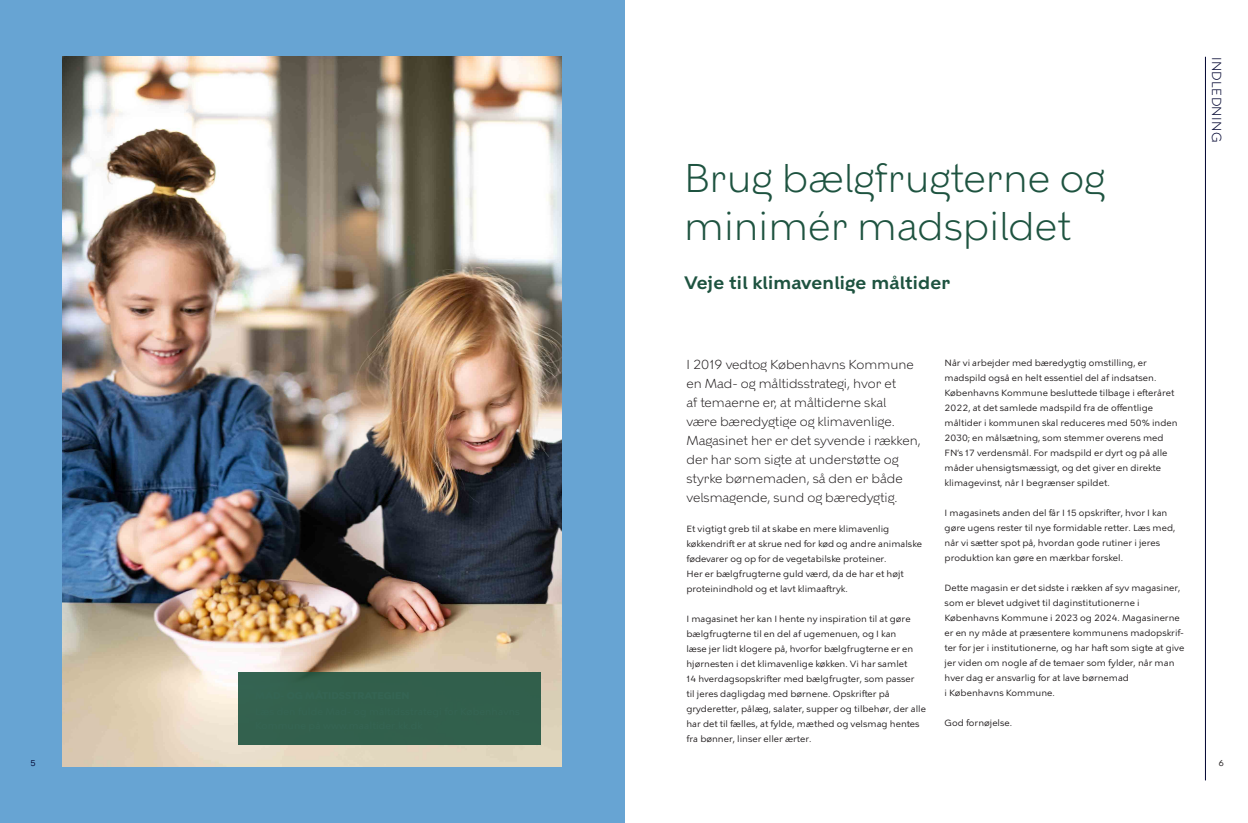
<style>
.page{position:relative;width:1248px;height:823px;background:#fff}
.page>*{position:absolute;margin:0;border:0;box-sizing:border-box;transform-origin:0 0}
.t1{font:300 40px/48px "KBH";color:#1e5340}
.t2{font:600 18px "KBH";letter-spacing:.015em;color:#1e5340}
.t3{font:300 13px/19px "KBH";color:#231f20}
.t4{font:300 13px "KBH";letter-spacing:.03em;color:#000430}
.t5{font:9px/15px "KBH Tekst";color:#231f20}
.t6{font:8.5px "KBH";color:#000430}
.t7{font:8.5px "KBH Tekst";color:#231f20}
</style>
<div class="page">
<div style="left:0;top:0;width:624px;height:822px;background:#67a4d3"></div>
<img style="left:62px;top:57px;width:499px;height:708px">
<hr style="left:1204px;top:57px;width:1px;height:723px;background:#000430">
<div style="left:238px;top:672px;width:302px;height:72px;background:#32604c"></div>
<p class="t6" style="left:30px;top:757px;width:7px">5</p>
<p class="t1" style="left:684px;top:153px;width:422px">Brug bælgfrugterne og minimér madspildet</p>
<p class="t2" style="left:684px;top:271px;width:267px">Veje til klimavenlige måltider</p>
<p class="t3" style="left:686px;top:354px;width:236px">I 2019 vedtog Københavns Kommune en Mad- og måltidsstrategi, hvor et<br>af temaerne er, at måltiderne skal<br>være bæredygtige og klimavenlige.<br>Magasinet her er det syvende i rækken, der har som sigte at understøtte og styrke børnemaden, så den er både velsmagende, sund og bæredygtig.</p>
<p class="t5" style="left:686px;top:521px;width:237px">Et vigtigt greb til at skabe en mere klimavenlig køkkendrift er at skrue ned for kød og andre animalske fødevarer og op for de vegetabilske proteiner.<br>Her er bælgfrugterne guld værd, da de har et højt proteinindhold og et lavt klimaaftryk.</p>
<p class="t5" style="left:686px;top:611px;width:241px">I magasinet her kan I hente ny inspiration til at gøre bælgfrugterne til en del af ugemenuen, og I kan<br>læse jer lidt klogere på, hvorfor bælgfrugterne er en hjørnesten i det klimavenlige køkken. Vi har samlet<br>14 hverdagsopskrifter med bælgfrugter, som passer<br>til jeres dagligdag med børnene. Opskrifter på gryderetter, pålæg, salater, supper og tilbehør, der alle har det til fælles, at fylde, mæthed og velsmag hentes fra bønner, linser eller ærter.</p>
<p class="t5" style="left:944px;top:355px;width:234px">Når vi arbejder med bæredygtig omstilling, er madspild også en helt essentiel del af indsatsen.<br>Københavns Kommune besluttede tilbage i efteråret 2022, at det samlede madspild fra de offentlige måltider i kommunen skal reduceres med 50% inden 2030; en målsætning, som stemmer overens med FN’s 17 verdensmål. For madspild er dyrt og på alle måder uhensigtsmæssigt, og det giver en direkte klimagevinst, når I begrænser spildet.</p>
<p class="t5" style="left:944px;top:505px;width:232px">I magasinets anden del får I 15 opskrifter, hvor I kan gøre ugens rester til nye formidable retter. Læs med, når vi sætter spot på, hvordan gode rutiner i jeres produktion kan gøre en mærkbar forskel.</p>
<p class="t5" style="left:944px;top:580px;width:241px">Dette magasin er det sidste i rækken af syv magasiner, som er blevet udgivet til daginstitutionerne i Københavns Kommune i 2023 og 2024. Magasinerne er en ny måde at præsentere kommunens madopskrif-</p>
<p class="t5" style="left:944px;top:640px;width:241px">ter for jer i institutionerne, og har haft som sigte at give jer viden om nogle af de temaer som fylder, når man hver dag er ansvarlig for at lave børnemad</p>
<p class="t5" style="left:944px;top:685px;width:112px">i Københavns Kommune.</p>
<p class="t5" style="left:944px;top:715px;width:69px">God fornøjelse.</p>
<p class="t4" style="left:1224px;top:57px;width:87px;rotate:90deg">INDLEDNING</p>
<p class="t7" style="left:1218px;top:757px;width:7px">6</p>
</div>
